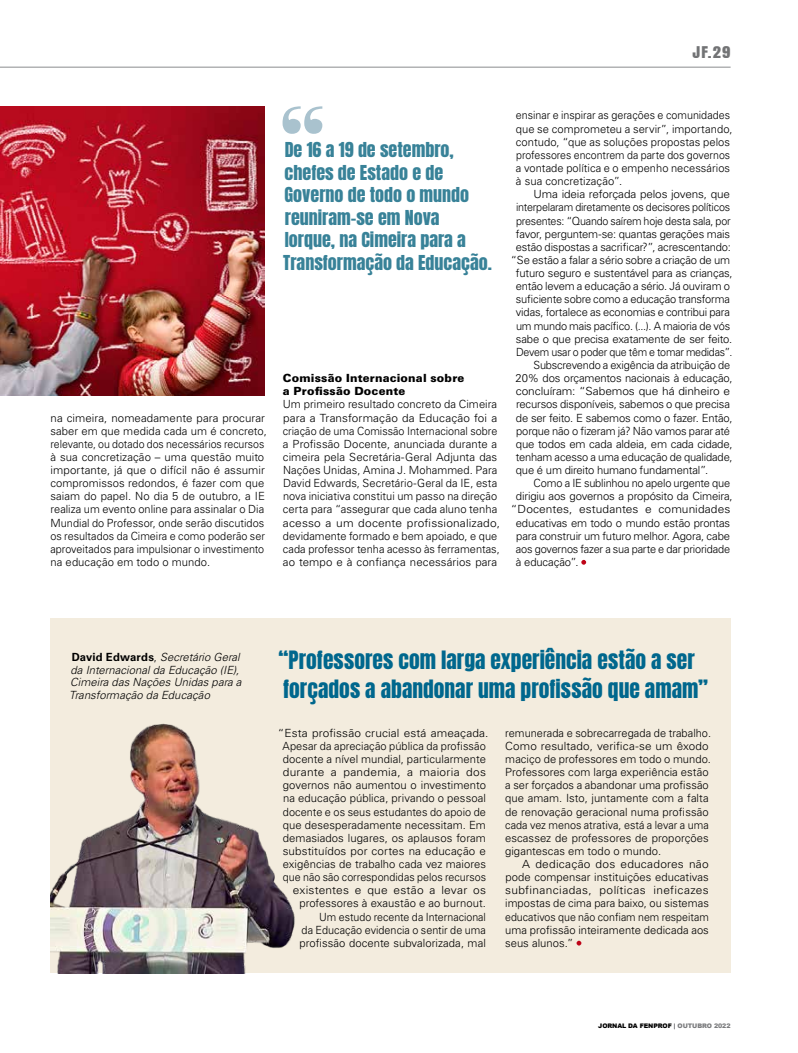
<style>
.page{position:relative;width:798px;height:1053px;background:#fff}
.page>*{position:absolute;margin:0;border:0;box-sizing:border-box;transform-origin:0 0}
.t1{font:21.5px/28.6px "Anton";color:#00678d}
.t2{font:17.5px/22.5px "Anton";color:#388298}
.t3{font:13.75px "Anton";color:#727375;scale:1.2 1}
.t4{font:300 11.25px/13.1px "Univers LT Std";color:#000}
.t5{font:300 11.25px/13.1px "Univers LT Std";color:#000;text-align:right;scale:1.05 1}
.t6{font:300 11.25px/13.1px "Univers LT Std";color:#000;text-align:justify;scale:1.06 1}
.t7{font:300 11.25px/13.1px "Univers LT Std";color:#000;scale:.96 1}
.t8{font:italic 300 11.25px/12.5px "Univers LT Std";letter-spacing:.005em;color:#000}
.t9{font:300 11.25px "Univers LT Std";letter-spacing:-.02em;color:#000;scale:.95 1}
.t10{font:900 11.25px/13.1px "Univers LT Std";letter-spacing:.015em;color:#000}
.t11{font:300 11.25px "Univers LT Std";letter-spacing:-.02em;color:#000;scale:.96 1}
.t12{font:300 11.25px "Univers LT Std";color:#000;scale:1.04 1}
.t13{font:900 6.25px "Arial";letter-spacing:-.01em;color:#000}
.s1{font-weight:700;font-style:normal}
.s2{font-style:normal}
.s3{color:#58585a}
.s4{color:#7b7c7e}
</style>
<div class="page">
<div style="left:50px;top:618px;width:680px;height:355px;background:#f3ecde"></div>
<hr style="left:0;top:67px;width:730px;height:1px;background:#8b8c8e">
<img style="left:0;top:106px;width:265px;height:289px">
<svg style="left:576px;top:940px;width:5px;height:5px"></svg>
<svg style="left:581px;top:560px;width:5px;height:4px"></svg>
<img style="left:50px;top:723px;width:245px;height:250px">
<svg style="left:282px;top:106px;width:40px;height:28px"></svg>
<p class="t3" style="left:692px;top:45px;width:33px">JF.29</p>
<p class="t4" style="left:50px;top:411px;width:218px">na cimeira, nomeadamente para procurar saber em que medida cada um é concreto, relevante, ou dotado dos necessários recursos à sua concretização – uma questão muito importante, já que o difícil não é assumir compromissos redondos, é fazer com que saiam do papel. No dia 5 de outubro, a IE realiza um evento online para assinalar o Dia Mundial do Professor, onde serão discutidos os resultados da Cimeira e como poderão ser aproveitados para impulsionar o investimento na educação em todo o mundo.</p>
<h2 class="t2" style="left:283px;top:140px;width:210px">De 16 a 19 de setembro, chefes de Estado e de<br>Governo de todo o mundo reuniram-se em Nova<br>Iorque, na Cimeira para a<br>Transformação da Educação.</h2>
<p class="t10" style="left:283px;top:371px;width:183px">Comissão Internacional sobre a Profissão Docente</p>
<p class="t4" style="left:283px;top:398px;width:219px">Um primeiro resultado concreto da Cimeira para a Transformação da Educação foi a criação de uma Comissão Internacional sobre a Profissão Docente, anunciada durante a cimeira pela Secretária-Geral Adjunta das Nações Unidas, Amina J. Mohammed. Para David Edwards, Secretário-Geral da IE, esta nova iniciativa constitui um passo na direção certa para “assegurar que cada aluno tenha acesso a um docente profissionalizado, devidamente formado e bem apoiado, e que cada professor tenha acesso às ferramentas, ao tempo e à confiança necessários para</p>
<p class="t7" style="left:515px;top:109px;width:227px">ensinar e inspirar as gerações e comunidades que se comprometeu a servir”, importando, contudo, “que as soluções propostas pelos professores encontrem da parte dos governos a vontade política e o empenho necessários à sua concretização”.</p>
<p class="t12" style="left:533px;top:187px;width:190px">Uma ideia reforçada pelos jovens, que</p>
<p class="t11" style="left:516px;top:201px;width:224px">interpelaram diretamente os decisores políticos</p>
<p class="t9" style="left:516px;top:214px;width:227px">presentes: “Quando saírem hoje desta sala, por</p>
<p class="t4" style="left:515px;top:227px;width:215px">favor, perguntem-se: quantas gerações mais</p>
<p class="t4" style="left:515px;top:240px;width:216px">estão dispostas a sacrificar?”, acrescentando:</p>
<p class="t4" style="left:510px;top:253px;width:220px">“Se estão a falar a sério sobre a criação de um</p>
<p class="t4" style="left:515px;top:266px;width:218px">futuro seguro e sustentável para as crianças,</p>
<p class="t4" style="left:515px;top:280px;width:215px">então levem a educação a sério. Já ouviram o</p>
<p class="t4" style="left:515px;top:293px;width:215px">suficiente sobre como a educação transforma</p>
<p class="t4" style="left:515px;top:306px;width:215px">vidas, fortalece as economias e contribui para</p>
<p class="t4" style="left:516px;top:319px;width:215px">um mundo mais pacífico. (...). A maioria de vós</p>
<p class="t4" style="left:515px;top:332px;width:218px">sabe o que precisa exatamente de ser feito.</p>
<p class="t9" style="left:516px;top:345px;width:229px">Devem usar o poder que têm e tomar medidas”.</p>
<p class="t4" style="left:533px;top:358px;width:198px">Subscrevendo a exigência da atribuição de</p>
<p class="t4" style="left:515px;top:371px;width:218px">20% dos orçamentos nacionais à educação,</p>
<p class="t6" style="left:515px;top:385px;width:203px">concluíram: “Sabemos que há dinheiro e</p>
<p class="t4" style="left:516px;top:398px;width:215px">recursos disponíveis, sabemos o que precisa</p>
<p class="t4" style="left:515px;top:411px;width:218px">de ser feito. E sabemos como o fazer. Então,</p>
<p class="t4" style="left:516px;top:424px;width:215px">porque não o fizeram já? Não vamos parar até</p>
<p class="t4" style="left:515px;top:437px;width:218px">que todos em cada aldeia, em cada cidade,</p>
<p class="t4" style="left:515px;top:450px;width:218px">tenham acesso a uma educação de qualidade,</p>
<p class="t4" style="left:515px;top:463px;width:194px">que é um direito humano fundamental”.</p>
<p class="t4" style="left:533px;top:476px;width:198px">Como a IE sublinhou no apelo urgente que</p>
<p class="t4" style="left:515px;top:490px;width:218px">dirigiu aos governos a propósito da Cimeira,</p>
<p class="t6" style="left:510px;top:503px;width:208px">“Docentes, estudantes e comunidades</p>
<p class="t4" style="left:515px;top:516px;width:216px">educativas em todo o mundo estão prontas</p>
<p class="t4" style="left:516px;top:529px;width:215px">para construir um futuro melhor. Agora, cabe</p>
<p class="t4" style="left:515px;top:542px;width:216px">aos governos fazer a sua parte e dar prioridade</p>
<p class="t4" style="left:515px;top:555px;width:64px">à educação”.</p>
<p class="t8" style="left:69px;top:651px;width:174px"><span class="s1">David Edwards</span><span class="s2">,</span> Secretário Geral da Internacional da Educação (IE),<br>Cimeira das Nações Unidas para a<br>Transformação da Educação</p>
<h1 class="t1" style="left:278px;top:647px;width:431px">“Professores com larga experiência estão a ser forçados a abandonar uma profissão que amam”</h1>
<p class="t5" style="left:278px;top:726px;width:202px">“Esta profissão crucial está ameaçada.<br>Apesar da apreciação pública da profissão docente a nível mundial, particularmente durante a pandemia, a maioria dos governos não aumentou o investimento na educação pública, privando o pessoal docente e os seus estudantes do apoio de que desesperadamente necessitam. Em demasiados lugares, os aplausos foram substituídos por cortes na educação e exigências de trabalho cada vez maiores que não são correspondidas pelos recursos existentes e que estão a levar os professores à exaustão e ao burnout.<br>Um estudo recente da Internacional<br>da Educação evidencia o sentir de uma profissão docente subvalorizada, mal</p>
<p class="t4" style="left:505px;top:726px;width:207px">remunerada e sobrecarregada de trabalho.<br>Como resultado, verifica-se um êxodo maciço de professores em todo o mundo.<br>Professores com larga experiência estão a ser forçados a abandonar uma profissão que amam. Isto, juntamente com a falta de renovação geracional numa profissão cada vez menos atrativa, está a levar a uma escassez de professores de proporções gigantescas em todo o mundo.</p>
<p class="t6" style="left:505px;top:857px;width:194px;text-indent:17px">A dedicação dos educadores não pode compensar instituições educativas subfinanciadas, políticas ineficazes impostas de cima para baixo, ou sistemas educativos que não confiam nem respeitam uma profissão inteiramente dedicada aos seus alunos.”</p>
<p class="t13" style="left:598px;top:1020px;width:134px">JORNAL DA FENPROF <span class="s3">|</span> <span class="s4">OUTUBRO 2022</span></p>
</div>
